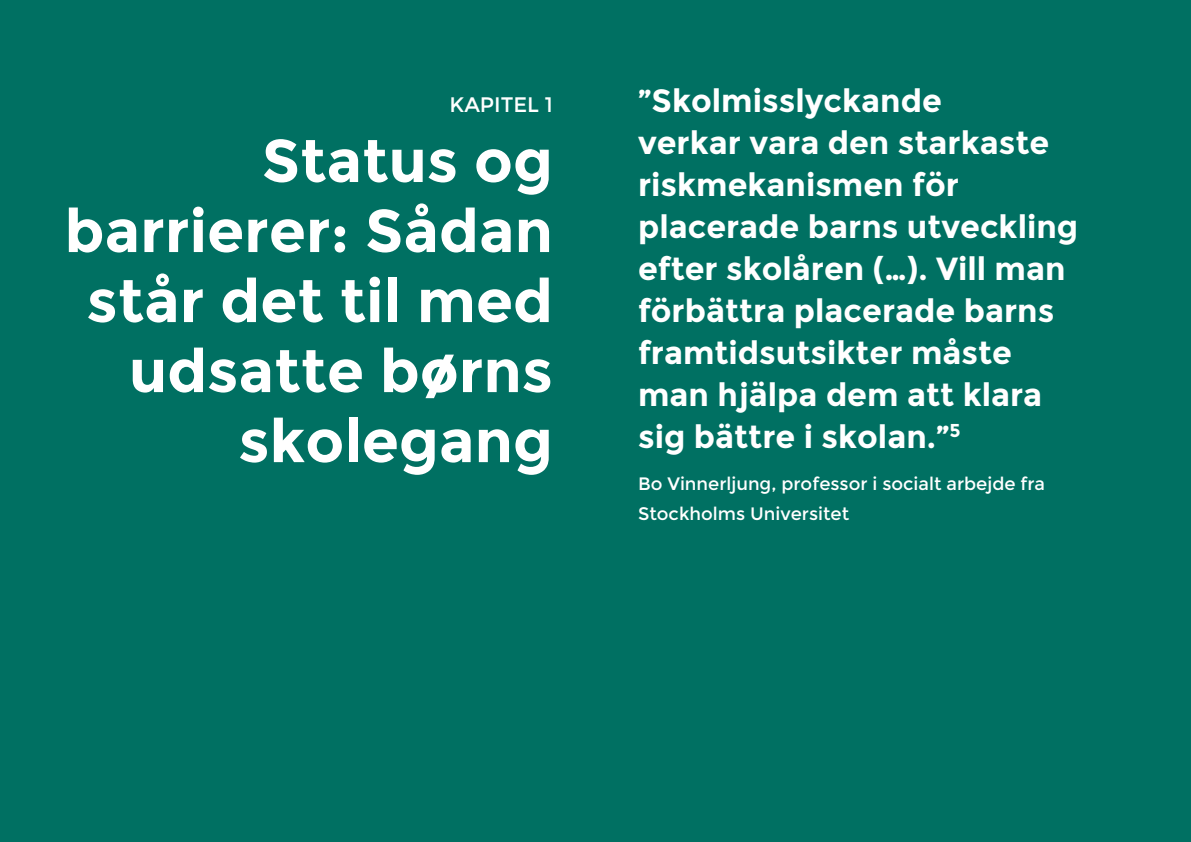
<style>
.page{position:relative;width:1191px;height:842px;background:#007062}
.page>*{position:absolute;margin:0;border:0;box-sizing:border-box;transform-origin:0 0}
.t1{font:700 60px/70px "Montserrat";color:#fff;text-align:right}
.t2{font:700 32px/42px "Montserrat";color:#fff}
.t3{font:21px "Montserrat";color:#fff}
.t4{font:18px/30px "Montserrat";color:#fff}
</style>
<div class="page">
<p class="t3" style="left:449px;top:92px;width:105px">KAPITEL 1</p>
<h1 class="t1" style="left:65px;top:126px;width:490px">Status og barrierer: Sådan står det til med udsatte børns skolegang</h1>
<p class="t2" style="left:638px;top:80px;width:441px">”Skolmisslyckande<br>verkar vara den starkaste riskmekanismen för placerade barns utveckling efter skolåren (…). Vill man förbättra placerade barns framtidsutsikter måste man hjälpa dem att klara sig bättre i skolan.”<sup>5</sup></p>
<p class="t4" style="left:638px;top:469px;width:409px">Bo Vinnerljung, professor i socialt arbejde fra<br>Stockholms Universitet</p>
</div>
